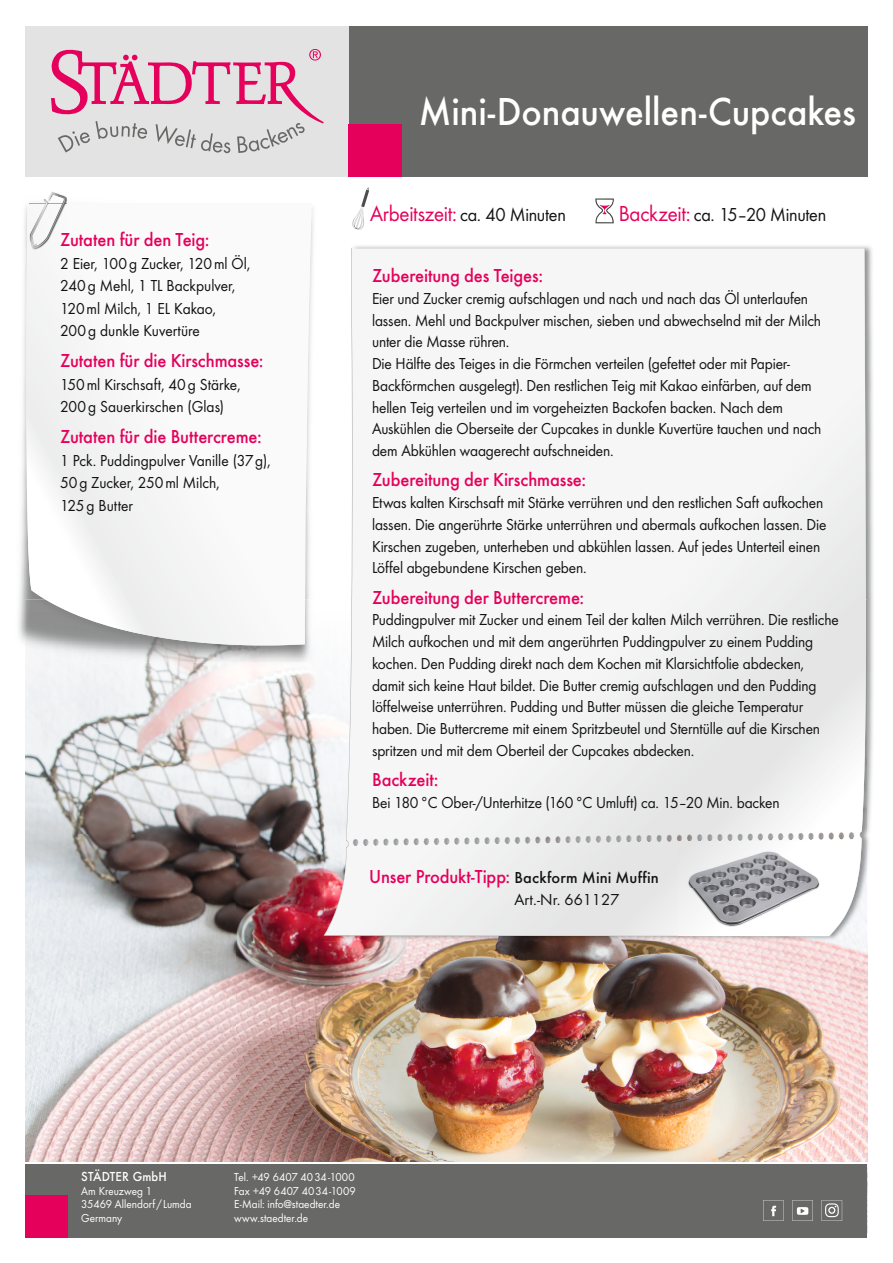
<style>
.page{position:relative;width:893px;height:1263px;background:#fff}
.page>*{position:absolute;margin:0;border:0;box-sizing:border-box;transform-origin:0 0}
.t1{font:500 40.5px "Futura";color:#fff;scale:.95 1}
.t2{font:22.5px "Futura Boo";letter-spacing:-.015em;color:#e5005b;scale:.95 1}
.t3{font:500 19.5px "Futura";letter-spacing:-.005em;color:#e5005b;scale:.95 1}
.t4{font:19.5px "Futura Boo";letter-spacing:-.015em;color:#131413;scale:.95 1}
.t5{font:16.5px/21.8px "Futura Boo";letter-spacing:-.01em;color:#131413;scale:.95 1}
.t6{font:16.5px/22.5px "Futura Boo";color:#111211;scale:.95 1}
.t7{font:16.5px "Futura Boo";letter-spacing:-.01em;color:#131413}
.t8{font:12px/13.5px "Futura Boo";letter-spacing:.005em;color:#fff;scale:.95 1}
.t9{font:500 12px "Futura";letter-spacing:.015em;color:#fff;scale:.95 1}
.s1{font-size:19.5px;color:#131413}
.s2{font-size:22.5px;color:#e5005b}
.s3{font-size:16.5px;color:#131413}
</style>
<div class="page">
<img style="left:25px;top:670px;width:210px;height:562px">
<img style="left:235px;top:670px;width:105px;height:492px">
<img style="left:340px;top:941px;width:527px;height:221px">
<div style="left:323px;top:26px;width:544px;height:152px;background:#686867"></div>
<div style="left:26px;top:26px;width:323px;height:152px;background:#e3e3e3"></div>
<svg style="left:51px;top:49px;width:273px;height:104px"></svg>
<div style="left:349px;top:125px;width:53px;height:53px;background:#e5005b"></div>
<div style="left:26px;top:1163px;width:841px;height:74px;background:#686867"></div>
<div style="left:26px;top:1195px;width:42px;height:42px;background:#e5005b"></div>
<svg style="left:792px;top:1200px;width:21px;height:21px"></svg>
<svg style="left:763px;top:1200px;width:21px;height:21px"></svg>
<svg style="left:821px;top:1200px;width:21px;height:21px"></svg>
<img style="left:26px;top:663px;width:269px;height:7px">
<img style="left:18px;top:248px;width:8px;height:394px">
<img style="left:312px;top:248px;width:3px;height:18px">
<img style="left:25px;top:600px;width:286px;height:63px">
<svg style="left:26px;top:203px;width:286px;height:442px"></svg>
<hr style="left:0;top:177px;width:893px;height:2px;background:#fff">
<img style="left:818px;top:600px;width:49px;height:341px">
<img style="left:373px;top:936px;width:445px;height:5px">
<svg style="left:324px;top:249px;width:542px;height:687px;fill:#f6f6f6"></svg>
<svg style="left:353px;top:832px;width:501px;height:14px"></svg>
<svg style="left:595px;top:198px;width:19px;height:25px"></svg>
<svg style="left:352px;top:187px;width:17px;height:43px"></svg>
<hr style="left:23px;top:1162px;width:846px;height:2px;background:#fff">
<img style="left:679px;top:842px;width:151px;height:93px">
<img style="left:66px;top:197px;width:1px;height:52px">
<svg style="left:30px;top:192px;width:36px;height:57px"></svg>
<p class="t3" style="left:60px;top:226px;width:159px">Zutaten für den Teig:</p>
<p class="t6" style="left:60px;top:251px;width:202px">2 Eier, 100 g Zucker, 120 ml Öl,<br>240 g Mehl, 1 TL Backpulver,<br>120 ml Milch, 1 EL Kakao,<br>200 g dunkle Kuvertüre</p>
<p class="t3" style="left:60px;top:347px;width:216px">Zutaten für die Kirschmasse:</p>
<p class="t6" style="left:60px;top:372px;width:191px">150 ml Kirschsaft, 40 g Stärke,<br>200 g Sauerkirschen (Glas)</p>
<p class="t3" style="left:60px;top:423px;width:214px">Zutaten für die Buttercreme:</p>
<p class="t6" style="left:60px;top:448px;width:223px">1 Pck. Puddingpulver Vanille (37 g),<br>50 g Zucker, 250 ml Milch,<br>125 g Butter</p>
<h1 class="t1" style="left:419px;top:82px;width:462px">Mini-Donauwellen-Cupcakes</h1>
<h2 class="t2" style="left:370px;top:198px;width:208px">Arbeitszeit: <span class="s1">ca. 40 Minuten</span></h2>
<p class="t4" style="left:619px;top:201px;width:220px"><span class="s2">Backzeit:</span> ca. 15–20 Minuten</p>
<p class="t3" style="left:372px;top:262px;width:182px">Zubereitung des Teiges:</p>
<p class="t5" style="left:372px;top:287px;width:475px">Eier und Zucker cremig aufschlagen und nach und nach das Öl unterlaufen lassen. Mehl und Backpulver mischen, sieben und abwechselnd mit der Milch unter die Masse rühren.<br>Die Hälfte des Teiges in die Förmchen verteilen (gefettet oder mit Papier-Backförmchen ausgelegt). Den restlichen Teig mit Kakao einfärben, auf dem hellen Teig verteilen und im vorgeheizten Backofen backen. Nach dem Auskühlen die Oberseite der Cupcakes in dunkle Kuvertüre tauchen und nach dem Abkühlen waagerecht aufschneiden.</p>
<p class="t3" style="left:372px;top:466px;width:227px">Zubereitung der Kirschmasse:</p>
<p class="t5" style="left:372px;top:491px;width:480px">Etwas kalten Kirschsaft mit Stärke verrühren und den restlichen Saft aufkochen lassen. Die angerührte Stärke unterrühren und abermals aufkochen lassen. Die Kirschen zugeben, unterheben und abkühlen lassen. Auf jedes Unterteil einen Löffel abgebundene Kirschen geben.</p>
<p class="t3" style="left:372px;top:583px;width:225px">Zubereitung der Buttercreme:</p>
<p class="t5" style="left:372px;top:608px;width:493px">Puddingpulver mit Zucker und einem Teil der kalten Milch verrühren. Die restliche Milch aufkochen und mit dem angerührten Puddingpulver zu einem Pudding kochen. Den Pudding direkt nach dem Kochen mit Klarsichtfolie abdecken, damit sich keine Haut bildet. Die Butter cremig aufschlagen und den Pudding löffelweise unterrühren. Pudding und Butter müssen die gleiche Temperatur haben. Die Buttercreme mit einem Spritzbeutel und Sterntülle auf die Kirschen spritzen und mit dem Oberteil der Cupcakes abdecken.</p>
<p class="t3" style="left:372px;top:766px;width:72px">Backzeit:</p>
<p class="t5" style="left:372px;top:791px;width:431px">Bei 180 °C Ober-/Unterhitze (160 °C Umluft) ca. 15–20 Min. backen</p>
<p class="t3" style="left:369px;top:862px;width:307px">Unser Produkt-Tipp: <span class="s3">Backform Mini Muffin</span></p>
<p class="t7" style="left:514px;top:888px;width:106px">Art.-Nr. 661127</p>
<p class="t9" style="left:81px;top:1169px;width:92px">STÄDTER GmbH</p>
<p class="t8" style="left:81px;top:1183px;width:118px">Am Kreuzweg 1<br>35469 Allendorf / Lumda<br>Germany</p>
<p class="t8" style="left:234px;top:1170px;width:129px">Tel. +49 6407 40 34 -1000<br>Fax +49 6407 40 34 -1009<br>E-Mail: info@staedter.de www.staedter.de</p>
</div>
